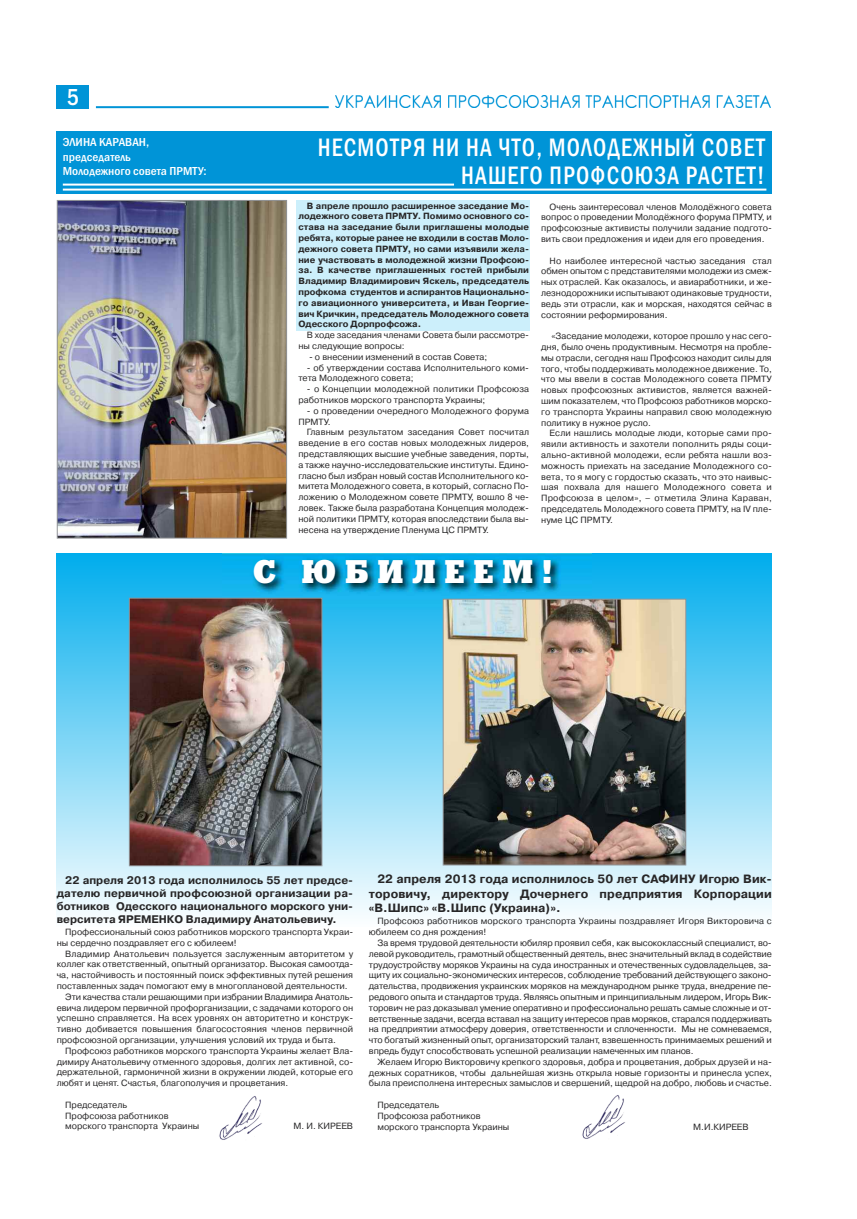
<style>
.page{position:relative;width:857px;height:1219px;background:#fff}
.page>*{position:absolute;margin:0;border:0;box-sizing:border-box;transform-origin:0 0}
.t1{font:33px "Geo Slb 712 XBCBT";letter-spacing:.315em;color:#fff;scale:.9 1}
.t2{font:500 condensed 26.2px/27.3px "Franklin Gothic";letter-spacing:.05em;color:#fff;text-align:right;scale:.9 1}
.t3{font:500 condensed 24px "Franklin Gothic";color:#fff}
.t4{font:700 12px/14.4px "Pragmatica C";letter-spacing:.01em;color:#272627;text-align:justify}
.t5{font:500 condensed 12px/14.4px "Franklin Gothic";color:#fff;scale:1.1 1}
.t6{font:700 11px/13.2px "Pragmatica C";color:#272627;text-align:justify}
.t7{font:9px/10.8px "Pragmatica C";color:#272627}
.t8{font:700 9px/10.8px "Pragmatica C";color:#272627;text-align:justify}
</style>
<div class="page">
<div style="left:296px;top:200px;width:234px;height:130px;background:#cceffb"></div>
<div style="left:57px;top:553px;width:714px;height:374px;background:linear-gradient(to bottom,#00aded,#fbfefe)"></div>
<img style="left:582px;top:1095px;width:43px;height:44px">
<img style="left:219px;top:1096px;width:43px;height:44px">
<hr style="left:96px;top:106px;width:232px;height:2px;background:#0094d7">
<div style="left:57px;top:85px;width:32px;height:23px;background:#0094d7"></div>
<img style="left:335px;top:96px;width:435px;height:12px">
<div style="left:57px;top:131px;width:714px;height:63px;background:#0094d7"></div>
<hr style="left:63px;top:189px;width:703px;height:2px;background:#fff">
<hr style="left:63px;top:184px;width:391px;height:2px;background:#fff">
<img style="left:59px;top:202px;width:226px;height:335px">
<div style="left:57px;top:200px;width:230px;height:339px;border:1px solid #919396"></div>
<img style="left:222px;top:553px;width:369px;height:56px">
<img style="left:444px;top:601px;width:240px;height:262px">
<div style="left:442px;top:599px;width:244px;height:266px;border:1px solid #919396"></div>
<img style="left:131px;top:600px;width:189px;height:264px">
<div style="left:129px;top:598px;width:193px;height:268px;border:1px solid #919396"></div>
<h3 class="t3" style="left:67px;top:82px;width:14px">5</h3>
<h3 class="t5" style="left:63px;top:135px;width:132px">Элина Караван, председатель<br>Молодежного совета ПрМтУ:</h3>
<h2 class="t2" style="left:317px;top:134px;width:498px">несМотря ни на что, МолоДежный совет нашего Профсоюза растет!</h2>
<p class="t8" style="left:298px;top:200px;width:232px;text-indent:9px">В апреле прошло расширенное заседание Мо&shy;лодежного совета ПРМТУ. Помимо основного со&shy;става на заседание были приглашены молодые ребята, которые ранее не входили в состав Моло&shy;дежного совета ПРМТУ, но сами изъявили жела&shy;ние участвовать в молодежной жизни Профсою&shy;за. В качестве приглашенных гостей прибыли Владимир Владимирович Яскель, председатель профкома студентов и аспирантов Национально&shy;го авиационного университета, и Иван Георгие&shy;вич Кричкин, председатель Молодежного совета Одесского Дорпрофсожа.</p>
<p class="t7" style="left:298px;top:330px;width:232px;text-indent:9px">В ходе заседания членами Совета были рассмотре&shy;ны следующие вопросы:</p>
<p class="t7" style="left:309px;top:351px;width:180px">- о внесении изменений в состав Совета;</p>
<p class="t7" style="left:298px;top:362px;width:232px;text-indent:9px">- об утверждении состава Исполнительного коми&shy;тета Молодежного совета;</p>
<p class="t7" style="left:298px;top:384px;width:232px;text-indent:9px">- о Концепции молодежной политики Профсоюза работников морского транспорта Украины;</p>
<p class="t7" style="left:298px;top:405px;width:232px;text-indent:9px">- о проведении очередного Молодежного форума<br>ПРМТУ.</p>
<p class="t7" style="left:298px;top:427px;width:232px;text-align:justify;text-indent:9px">Главным результатом заседания Совет посчитал введение в его состав новых молодежных лидеров, представляющих высшие учебные заведения, порты, а также научно-исследовательские институты. Едино&shy;гласно был избран новый состав Исполнительного ко&shy;митета Молодежного совета, в который, согласно По&shy;ложению о Молодежном совете ПРМТУ, вошло 8 че&shy;ловек. Также была разработана Концепция молодеж&shy;ной политики ПРМТУ, которая впоследствии была вы&shy;несена на утверждение Пленума ЦС ПРМТУ.</p>
<p class="t7" style="left:541px;top:201px;width:232px;text-align:justify;text-indent:9px">Очень заинтересовал членов Молодёжного совета вопрос о проведении Молодёжного форума ПРМТУ, и профсоюзные активисты получили задание подгото&shy;вить свои предложения и идеи для его проведения.</p>
<p class="t7" style="left:541px;top:255px;width:232px;text-align:justify;text-indent:9px">Но наиболее интересной частью заседания стал обмен опытом с представителями молодежи из смеж&shy;ных отраслей. Как оказалось, и авиаработники, и же&shy;лезнодорожники испытывают одинаковые трудности, ведь эти отрасли, как и морская, находятся сейчас в состоянии реформирования.</p>
<p class="t7" style="left:541px;top:331px;width:232px;text-align:justify;text-indent:10px">«Заседание молодежи, которое прошло у нас сего&shy;дня, было очень продуктивным. Несмотря на пробле&shy;мы отрасли, сегодня наш Профсоюз находит силы для того, чтобы поддерживать молодежное движение. То, что мы ввели в состав Молодежного совета ПРМТУ новых профсоюзных активистов, является важней&shy;шим показателем, что Профсоюз работников морско&shy;го транспорта Украины направил свою молодежную политику в нужное русло.</p>
<p class="t7" style="left:541px;top:428px;width:232px;text-align:justify;text-indent:9px">Если нашлись молодые люди, которые сами про&shy;явили активность и захотели пополнить ряды соци&shy;ально-активной молодежи, если ребята нашли воз&shy;можность приехать на заседание Молодежного со&shy;вета, то я могу с гордостью сказать, что это наивыс&shy;шая похвала для нашего Молодежного совета и Профсоюза в целом», – отметила Элина Караван, председатель Молодежного совета ПРМТУ, на IV пле&shy;нуме ЦС ПРМТУ.</p>
<h1 class="t1" style="left:253px;top:560px;width:334px">с юбилеем!</h1>
<p class="t6" style="left:57px;top:873px;width:298px;text-indent:9px">22 апреля 2013 года исполнилось 55 лет предсе&shy;дателю первичной профсоюзной организации ра&shy;ботников Одесского национального морского уни&shy;верситета ЯРЕМЕНКО Владимиру Анатольевичу.</p>
<p class="t7" style="left:57px;top:927px;width:298px;text-indent:9px">Профессиональный союз работников морского транспорта Украи&shy;ны сердечно поздравляет его с юбилеем!</p>
<p class="t7" style="left:65px;top:948px;width:289px">Владимир Анатольевич пользуется заслуженным авторитетом у</p>
<p class="t7" style="left:57px;top:959px;width:298px">коллег как ответственный, опытный организатор. Высокая самоотда-</p>
<p class="t7" style="left:57px;top:970px;width:298px">ча, настойчивость и постоянный поиск эффективных путей решения</p>
<p class="t7" style="left:57px;top:981px;width:292px">поставленных задач помогают ему в многоплановой деятельности.</p>
<p class="t7" style="left:65px;top:991px;width:289px">Эти качества стали решающими при избрании Владимира Анатоль-</p>
<p class="t7" style="left:57px;top:1002px;width:298px">евича лидером первичной профорганизации, с задачами которого он</p>
<p class="t7" style="left:57px;top:1013px;width:298px">успешно справляется. На всех уровнях он авторитетно и конструк-</p>
<p class="t7" style="left:57px;top:1024px;width:298px">тивно добивается повышения благосостояния членов первичной</p>
<p class="t7" style="left:57px;top:1035px;width:280px">профсоюзной организации, улучшения условий их труда и быта.</p>
<p class="t7" style="left:65px;top:1045px;width:289px">Профсоюз работников морского транспорта Украины желает Вла-</p>
<p class="t7" style="left:57px;top:1056px;width:298px">димиру Анатольевичу отменного здоровья, долгих лет активной, со-</p>
<p class="t7" style="left:57px;top:1067px;width:298px">держательной, гармоничной жизни в окружении людей, которые его</p>
<p class="t7" style="left:57px;top:1078px;width:233px">любят и ценят. Счастья, благополучия и процветания.</p>
<p class="t7" style="left:65px;top:1099px;width:135px">Председатель<br>Профсоюза работников морского транспорта Украины</p>
<p class="t7" style="left:293px;top:1121px;width:61px">М. И. КИРЕЕВ</p>
<h3 class="t4" style="left:369px;top:872px;width:404px;text-indent:9px">22 апреля 2013 года исполнилось 50 лет САФИНУ Игорю Вик&shy;торовичу, директору Дочернего предприятия Корпорации «В.Шипс» «В.Шипс (Украина)».</h3>
<p class="t7" style="left:369px;top:916px;width:404px;text-indent:9px">Профсоюз работников морского транспорта Украины поздравляет Игоря Викторовича с юбилеем со дня рождения!</p>
<p class="t7" style="left:369px;top:937px;width:404px;text-align:justify;text-indent:9px">За время трудовой деятельности юбиляр проявил себя, как высококлассный специалист, во&shy;левой руководитель, грамотный общественный деятель, внес значительный вклад в содействие трудоустройству моряков Украины на суда иностранных и отечественных судовладельцев, за&shy;щиту их социально-экономических интересов, соблюдение требований действующего законо&shy;дательства, продвижения украинских моряков на международном рынке труда, внедрение пе&shy;редового опыта и стандартов труда. Являясь опытным и принципиальным лидером, Игорь Вик&shy;торович не раз доказывал умение оперативно и профессионально решать самые сложные и от&shy;ветственные задачи, всегда вставал на защиту интересов прав моряков, старался поддерживать на предприятии атмосферу доверия, ответственности и сплоченности. Мы не сомневаемся, что богатый жизненный опыт, организаторский талант, взвешенность принимаемых решений и впредь будут способствовать успешной реализации намеченных им планов.</p>
<p class="t7" style="left:369px;top:1056px;width:404px;text-align:justify;text-indent:9px">Желаем Игорю Викторовичу крепкого здоровья, добра и процветания, добрых друзей и на&shy;дежных соратников, чтобы дальнейшая жизнь открыла новые горизонты и принесла успех, была преисполнена интересных замыслов и свершений, щедрой на добро, любовь и счастье.</p>
<p class="t7" style="left:377px;top:1099px;width:133px">Председатель<br>Профсоюза работников морского транспорта Украины</p>
<p class="t7" style="left:693px;top:1121px;width:57px">М.И.КИРЕЕВ</p>
</div>
